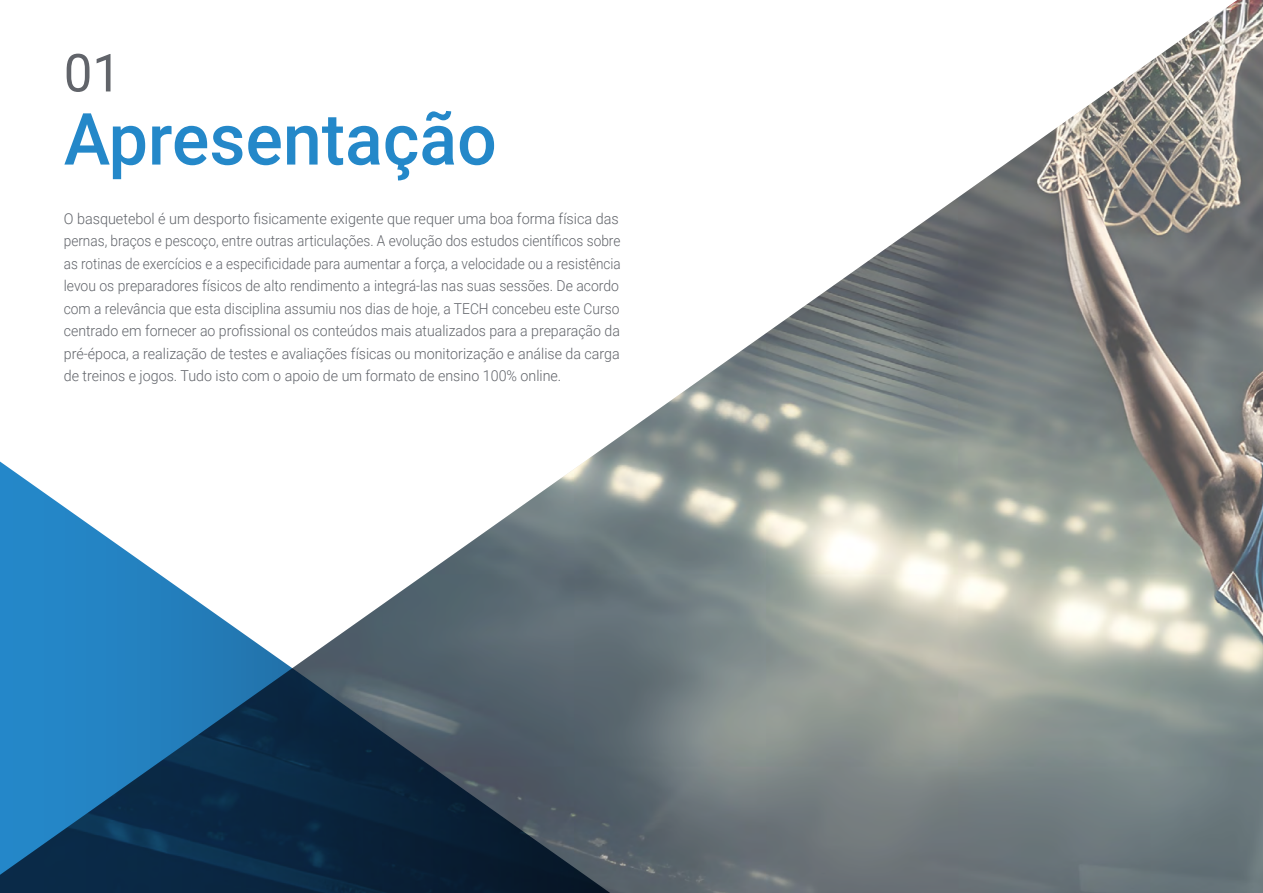
<style>
.page{position:relative;width:1263px;height:893px;background:#fff}
.page>*{position:absolute;margin:0;border:0;box-sizing:border-box;transform-origin:0 0}
.t1{font:500 72px "Roboto";color:#2488c9}
.t2{font:52.5px "Roboto";color:#61646a}
.t3{font:300 15px/22.5px "Roboto";color:#61646a;scale:.96 1}
</style>
<div class="page">
<img style="left:606px;top:0;width:657px;height:893px">
<svg style="left:0;top:446px;width:640px;height:447px"></svg>
<h2 class="t2" style="left:64px;top:36px;width:59px">01</h2>
<h1 class="t1" style="left:64px;top:89px;width:435px">Apresentação</h1>
<p class="t3" style="left:64px;top:207px;width:582px">O basquetebol é um desporto fisicamente exigente que requer uma boa forma física das pernas, braços e pescoço, entre outras articulações. A evolução dos estudos científicos sobre as rotinas de exercícios e a especificidade para aumentar a força, a velocidade ou a resistência levou os preparadores físicos de alto rendimento a integrá-las nas suas sessões. De acordo com a relevância que esta disciplina assumiu nos dias de hoje, a TECH concebeu este Curso centrado em fornecer ao profissional os conteúdos mais atualizados para a preparação da pré-época, a realização de testes e avaliações físicas ou monitorização e análise da carga de treinos e jogos. Tudo isto com o apoio de um formato de ensino 100% online.</p>
</div>
